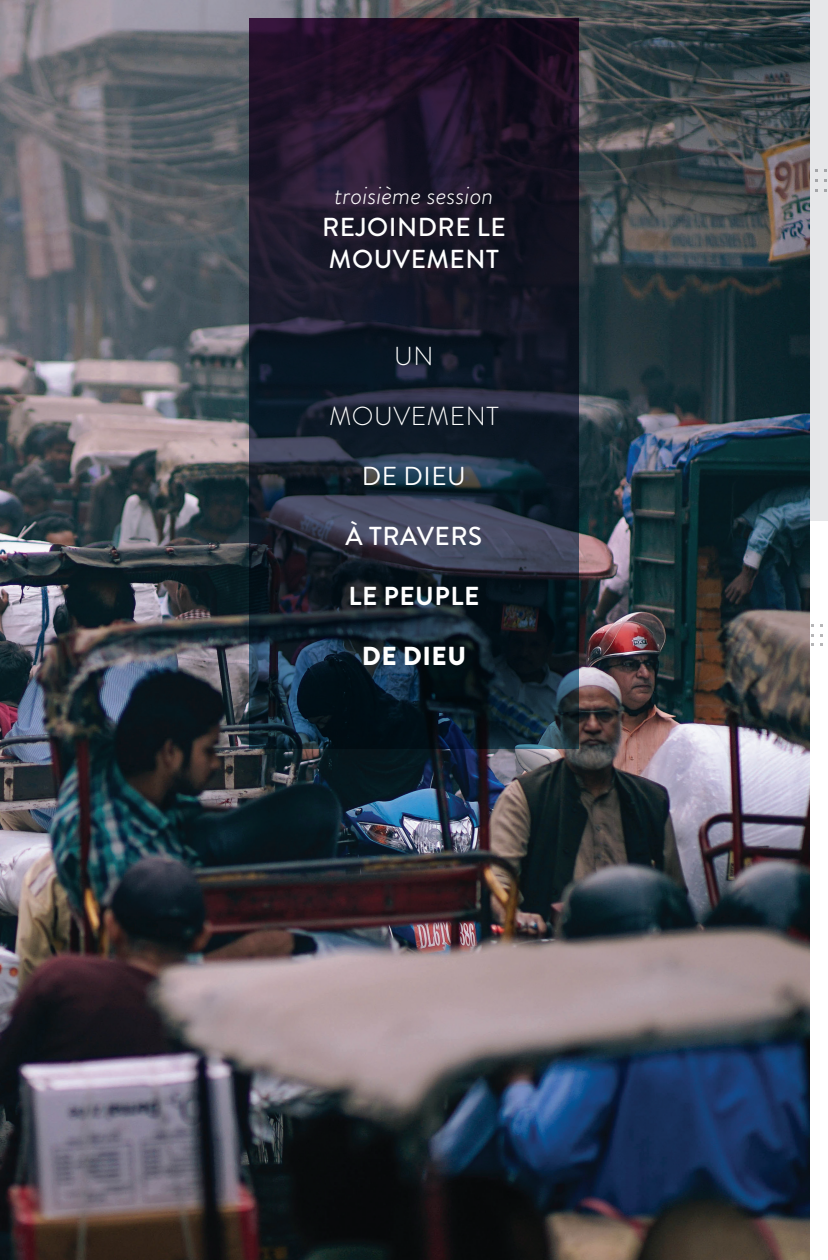
<style>
.page{position:relative;width:828px;height:1260px;background:#fff}
.page>*{position:absolute;margin:0;border:0;box-sizing:border-box;transform-origin:0 0}
.t1{font:500 26px/32px "Brandon Grotesque";letter-spacing:.02em;color:#fff}
.t2{font:italic 300 26px "Brandon Grotesque";color:#fff}
.t3{font:300 26px "Brandon Grotesque";letter-spacing:.02em;color:#fff}
.t4{font:700 26px "Brandon Grotesque";letter-spacing:.02em;color:#fff}
.t5{font:26px "Brandon Grotesque";letter-spacing:.02em;color:#fff}
.t6{font:900 26px "Brandon Grotesque";letter-spacing:.02em;color:#fff}
</style>
<div class="page">
<div style="left:810px;top:0;width:18px;height:521px;background:#e6e7e9"></div>
<img style="left:1px;top:0;width:809px;height:1260px">
<svg style="left:250px;top:18px;width:328px;height:730px;background:#1a1d2d"></svg>
<p class="t2" style="left:334px;top:178px;width:161px">troisième session</p>
<p class="t1" style="left:322px;top:212px;width:185px">REJOINDRE LE<br>MOUVEMENT</p>
<p class="t3" style="left:394px;top:338px;width:41px">UN</p>
<p class="t3" style="left:329px;top:398px;width:171px">MOUVEMENT</p>
<p class="t5" style="left:362px;top:458px;width:105px">DE DIEU</p>
<p class="t1" style="left:346px;top:520px;width:138px">À TRAVERS</p>
<p class="t4" style="left:348px;top:577px;width:132px">LE PEUPLE</p>
<p class="t6" style="left:362px;top:637px;width:106px">DE DIEU</p>
</div>
